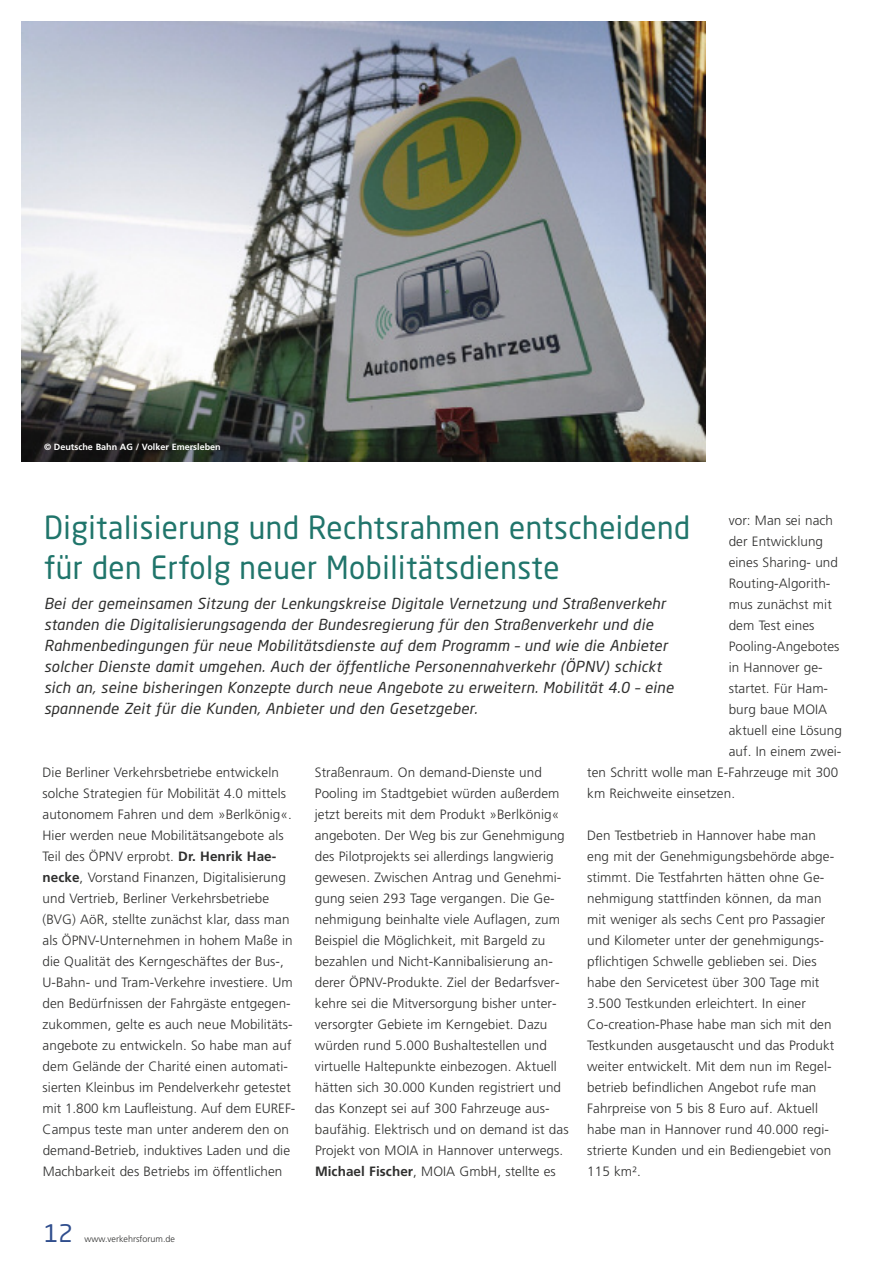
<style>
.page{position:relative;width:893px;height:1263px;background:#fff}
.page>*{position:absolute;margin:0;border:0;box-sizing:border-box;transform-origin:0 0}
.t1{font:31.5px/40.5px "Neo Sans Pro";letter-spacing:.02em;color:#20756b;scale:.94 1}
.t2{font:24px "Neo Sans Pro";color:#304e8d}
.t3{font:italic 15px/21px "Neo Sans Pro";letter-spacing:.02em;color:#2f2f2e}
.t4{font:300 13.5px/21px "Frutiger";letter-spacing:.005em;color:#2f2f2e}
.t5{font:700 9px "Frutiger";color:#fff}
.t6{font:300 9px "Frutiger";color:#2f2f2e}
.s1{font-weight:700}
</style>
<div class="page">
<img style="left:21px;top:21px;width:685px;height:441px">
<p class="t5" style="left:44px;top:443px;width:178px">© Deutsche Bahn AG / Volker Emersleben</p>
<h1 class="t1" style="left:44px;top:510px;width:689px">Digitalisierung und Rechtsrahmen entscheidend für den Erfolg neuer Mobilitätsdienste</h1>
<p class="t3" style="left:44px;top:594px;width:631px">Bei der gemeinsamen Sitzung der Lenkungskreise Digitale Vernetzung und Straßenverkehr standen die Digitalisierungsagenda der Bundesregierung für den Straßenverkehr und die Rahmenbedingungen für neue Mobilitätsdienste auf dem Programm – und wie die Anbieter solcher Dienste damit umgehen. Auch der öffentliche Personennahverkehr (ÖPNV) schickt sich an, seine bisheringen Konzepte durch neue Angebote zu erweitern. Mobilität 4.0 – eine spannende Zeit für die Kunden, Anbieter und den Gesetzgeber.</p>
<p class="t4" style="left:729px;top:511px;width:106px">vor: Man sei nach</p>
<p class="t4" style="left:729px;top:532px;width:96px">der Entwicklung</p>
<p class="t4" style="left:729px;top:553px;width:111px">eines Sharing- und</p>
<p class="t4" style="left:729px;top:574px;width:103px">Routing-Algorith-</p>
<p class="t4" style="left:729px;top:595px;width:105px">mus zunächst mit</p>
<p class="t4" style="left:729px;top:616px;width:87px">dem Test eines</p>
<p class="t4" style="left:729px;top:637px;width:112px">Pooling-Angebotes</p>
<p class="t4" style="left:729px;top:658px;width:96px">in Hannover ge-</p>
<p class="t4" style="left:729px;top:679px;width:101px">startet. Für Ham-</p>
<p class="t4" style="left:729px;top:700px;width:100px">burg baue MOIA</p>
<p class="t4" style="left:729px;top:721px;width:115px">aktuell eine Lösung</p>
<p class="t4" style="left:729px;top:742px;width:114px">auf. In einem zwei-</p>
<p class="t4" style="left:587px;top:763px;width:253px">ten Schritt wolle man E-Fahrzeuge mit 300</p>
<p class="t4" style="left:587px;top:784px;width:149px">km Reichweite einsetzen.</p>
<p class="t4" style="left:587px;top:826px;width:249px">Den Testbetrieb in Hannover habe man eng mit der Genehmigungsbehörde abge&shy;stimmt. Die Testfahrten hätten ohne Ge&shy;nehmigung stattfinden können, da man mit weniger als sechs Cent pro Passagier und Kilometer unter der genehmigungs&shy;pflichtigen Schwelle geblieben sei. Dies habe den Servicetest über 300 Tage mit 3.500 Testkunden erleichtert. In einer Co-creation-Phase habe man sich mit den Testkunden ausgetauscht und das Produkt weiter entwickelt. Mit dem nun im Regel&shy;betrieb befindlichen Angebot rufe man Fahrpreise von 5 bis 8 Euro auf. Aktuell habe man in Hannover rund 40.000 regi&shy;strierte Kunden und ein Bediengebiet von 115 km².</p>
<p class="t4" style="left:43px;top:763px;width:254px">Die Berliner Verkehrsbetriebe entwickeln solche Strategien für Mobilität 4.0 mittels autonomem Fahren und dem »Berlkönig«.<br>Hier werden neue Mobilitätsangebote als Teil des ÖPNV erprobt. <span class="s1">Dr. Henrik Hae&shy;necke</span>, Vorstand Finanzen, Digitalisierung und Vertrieb, Berliner Verkehrsbetriebe (BVG) AöR, stellte zunächst klar, dass man als ÖPNV-Unternehmen in hohem Maße in die Qualität des Kerngeschäftes der Bus-, U-Bahn- und Tram-Verkehre investiere. Um den Bedürfnissen der Fahrgäste entgegen&shy;zukommen, gelte es auch neue Mobilitäts&shy;angebote zu entwickeln. So habe man auf dem Gelände der Charité einen automati&shy;sierten Kleinbus im Pendelverkehr getestet mit 1.800 km Laufleistung. Auf dem EUREF-Campus teste man unter anderem den on demand-Betrieb, induktives Laden und die Machbarkeit des Betriebs im öffentlichen</p>
<p class="t4" style="left:315px;top:763px;width:255px">Straßenraum. On demand-Dienste und Pooling im Stadtgebiet würden außerdem jetzt bereits mit dem Produkt »Berlkönig« angeboten. Der Weg bis zur Genehmigung des Pilotprojekts sei allerdings langwierig gewesen. Zwischen Antrag und Genehmi&shy;gung seien 293 Tage vergangen. Die Ge&shy;nehmigung beinhalte viele Auflagen, zum Beispiel die Möglichkeit, mit Bargeld zu bezahlen und Nicht-Kannibalisierung an&shy;derer ÖPNV-Produkte. Ziel der Bedarfsver&shy;kehre sei die Mitversorgung bisher unter&shy;versorgter Gebiete im Kerngebiet. Dazu würden rund 5.000 Bushaltestellen und virtuelle Haltepunkte einbezogen. Aktuell hätten sich 30.000 Kunden registriert und das Konzept sei auf 300 Fahrzeuge aus&shy;baufähig. Elektrisch und on demand ist das Projekt von MOIA in Hannover unterwegs.<br><span class="s1">Michael Fischer</span>, MOIA GmbH, stellte es</p>
<h2 class="t2" style="left:44px;top:1224px;width:31px">12</h2>
<p class="t6" style="left:85px;top:1235px;width:92px">www.verkehrsforum.de</p>
</div>
